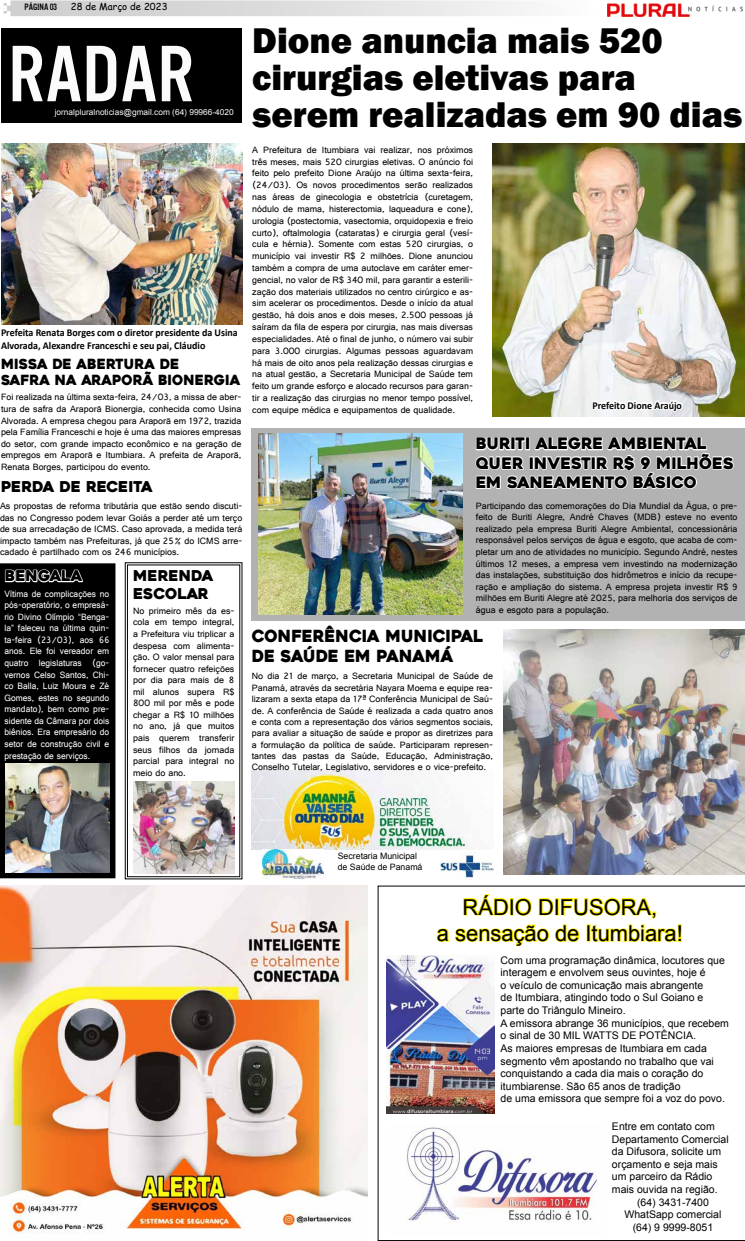
<style>
.page{position:relative;width:745px;height:1241px;background:#fff}
.page>*{position:absolute;margin:0;border:0;box-sizing:border-box;transform-origin:0 0}
.t1{font:83.12px "U.S.101";color:#fbfbfb}
.t2{font:800 36.75px/36.8px "Franklin Gothic";color:#000}
.t3{font:21.88px/26.2px "Arial";color:#000;text-align:center}
.t4{font:16.62px/19.9px "Heavitas";color:#000}
.t5{font:15.75px/19.2px "Heavitas";color:#000}
.t6{font:14.88px/17.8px "Heavitas";color:#000}
.t7{font:14px/16.8px "Heavitas";color:#000}
.t8{font:10.5px/12.6px "Arial";color:#000}
.t9{font:700 10.5px/12.6px "Calibri";color:#000;scale:.95 1}
.t10{font:9.62px/11.5px "Gautami";color:#000;text-align:justify}
.t11{font:9.62px/11.5px "Gautami";color:#fff;text-align:justify;scale:.95 1}
.t12{font:9.62px "Comic Sans MS";color:#000}
.t13{font:9.62px "U.S.101";color:#000}
.t14{font:8.75px/10.5px "Arial";color:#000}
.t15{font:8.31px "Arial";color:#f8f8f8}
</style>
<div class="page">
<img style="left:252px;top:770px;width:222px;height:79px">
<img style="left:1px;top:144px;width:241px;height:181px">
<div style="left:0;top:563px;width:115px;height:314px;background:#000"></div>
<img style="left:492px;top:144px;width:252px;height:272px">
<svg style="left:3px;top:0;width:521px;height:16px;background:#dedede"></svg>
<img style="left:607px;top:3px;width:135px;height:14px">
<div style="left:1px;top:28px;width:240px;height:95px;background:#000"></div>
<svg style="left:377px;top:885px;width:367px;height:355px"></svg>
<img style="left:0;top:885px;width:367px;height:349px">
<div style="left:252px;top:428px;width:492px;height:192px;background:#b3b2b2"></div>
<svg style="left:475px;top:385px;width:259px;height:104px"></svg>
<svg style="left:3px;top:563px;width:81px;height:20px"></svg>
<img style="left:5px;top:763px;width:105px;height:109px">
<svg style="left:125px;top:562px;width:117px;height:317px"></svg>
<div style="left:127px;top:564px;width:113px;height:312px;border:1px solid #000"></div>
<img style="left:133px;top:781px;width:101px;height:92px">
<img style="left:258px;top:433px;width:204px;height:181px">
<img style="left:503px;top:629px;width:241px;height:245px">
<svg style="left:251px;top:620px;width:234px;height:1px"></svg>
<img style="left:262px;top:849px;width:61px;height:29px">
<img style="left:440px;top:852px;width:53px;height:26px">
<p class="t13" style="left:25px;top:2px;width:34px">PÁGINA 03</p>
<p class="t12" style="left:71px;top:0;width:98px">28 de Março de 2023</p>
<h1 class="t1" style="left:8px;top:30px;width:187px">RADAR</h1>
<p class="t15" style="left:55px;top:106px;width:180px">jornalpluralnoticias@gmail.com (64) 99966-4020</p>
<p class="t9" style="left:1px;top:326px;width:251px">Prefeita Renata Borges com o diretor presidente da Usina<br>Alvorada, Alexandre Franceschi e seu pai, Cláudio</p>
<h3 class="t7" style="left:1px;top:355px;width:241px">MISSA DE ABERTURA DE<br>SAFRA NA ARAPORÃ BIONERGIA</h3>
<p class="t10" style="left:1px;top:391px;width:242px">Foi realizada na última sexta-feira, 24/03, a missa de aber&shy;tura de safra da Araporã Bionergia, conhecida como Usina Alvorada. A empresa chegou para Araporã em 1972, trazida pela Família Franceschi e hoje é uma das maiores empresas do setor, com grande impacto econômico e na geração de empregos em Araporã e Itumbiara. A prefeita de Araporã, Renata Borges, participou do evento.</p>
<h3 class="t6" style="left:1px;top:477px;width:153px">PERDA DE RECEITA</h3>
<p class="t10" style="left:0;top:500px;width:244px">As propostas de reforma tributária que estão sendo discuti&shy;das no Congresso podem levar Goiás a perder até um terço de sua arrecadação de ICMS. Caso aprovada, a medida terá impacto também nas Prefeituras, já que 25% do ICMS arre&shy;cadado é partilhado com os 246 municípios.</p>
<h3 class="t6" style="left:5px;top:567px;width:79px">BENGALA</h3>
<p class="t11" style="left:5px;top:587px;width:112px">Vítima de complicações no pós-operatório, o empresá&shy;rio Divino Olímpio “Benga&shy;la” faleceu na última quin&shy;ta-feira (23/03), aos 66 anos. Ele foi vereador em quatro legislaturas (go&shy;vernos Celso Santos, Chi&shy;co Balla, Luiz Moura e Zé Gomes, estes no segundo mandato), bem como pre&shy;sidente da Câmara por dois biênios. Era empresário do setor de construção civil e prestação de serviços.</p>
<h3 class="t6" style="left:133px;top:567px;width:82px">MERENDA<br>ESCOLAR</h3>
<p class="t10" style="left:133px;top:604px;width:103px">No primeiro mês da es&shy;cola em tempo integral, a Prefeitura viu triplicar a despesa com alimenta&shy;ção. O valor mensal para fornecer quatro refeições por dia para mais de 8 mil alunos supera R$ 800 mil por mês e pode chegar a R$ 10 milhões no ano, já que muitos pais querem transferir seus filhos da jornada parcial para integral no meio do ano.</p>
<h2 class="t2" style="left:252px;top:23px;width:491px">Dione anuncia mais 520 cirurgias eletivas para serem realizadas em 90 dias</h2>
<p class="t10" style="left:252px;top:144px;width:222px;line-height:11.8px">A Prefeitura de Itumbiara vai realizar, nos próximos três meses, mais 520 cirurgias eletivas. O anúncio foi feito pelo prefeito Dione Araújo na última sexta-feira, (24/03). Os novos procedimentos serão realizados nas áreas de ginecologia e obstetrícia (curetagem, nódulo de mama, histerectomia, laqueadura e cone), urologia (postectomia, vasectomia, orquidopexia e freio curto), oftalmologia (cataratas) e cirurgia geral (vesí&shy;cula e hérnia). Somente com estas 520 cirurgias, o município vai investir R$ 2 milhões. Dione anunciou também a compra de uma autoclave em caráter emer&shy;gencial, no valor de R$ 340 mil, para garantir a esterili&shy;zação dos materiais utilizados no centro cirúrgico e as&shy;sim acelerar os procedimentos. Desde o início da atual gestão, há dois anos e dois meses, 2.500 pessoas já saíram da fila de espera por cirurgia, nas mais diversas especialidades. Até o final de junho, o número vai subir para 3.000 cirurgias. Algumas pessoas aguardavam há mais de oito anos pela realização dessas cirurgias e na atual gestão, a Secretaria Municipal de Saúde tem feito um grande esforço e alocado recursos para garan&shy;tir a realização das cirurgias no menor tempo possível, com equipe médica e equipamentos de qualidade.</p>
<p class="t9" style="left:592px;top:399px;width:96px">Prefeito Dione Araújo</p>
<h3 class="t5" style="left:475px;top:434px;width:259px">BURITI ALEGRE AMBIENTAL<br>QUER INVESTIR R$ 9 MILHÕES<br>EM SANEAMENTO BÁSICO</h3>
<p class="t10" style="left:475px;top:499px;width:263px">Participando das comemorações do Dia Mundial da Água, o pre&shy;feito de Buriti Alegre, André Chaves (MDB) esteve no evento realizado pela empresa Buriti Alegre Ambiental, concessionária responsável pelos serviços de água e esgoto, que acaba de com&shy;pletar um ano de atividades no município. Segundo André, nestes últimos 12 meses, a empresa vem investindo na modernização das instalações, substituição dos hidrômetros e início da recupe&shy;ração e ampliação do sistema. A empresa projeta investir R$ 9 milhões em Buriti Alegre até 2025, para melhoria dos serviços de água e esgoto para a população.</p>
<h3 class="t4" style="left:252px;top:625px;width:233px">CONFERÊNCIA MUNICIPAL<br>DE SAÚDE EM PANAMÁ</h3>
<p class="t10" style="left:252px;top:670px;width:243px">No dia 21 de março, a Secretaria Municipal de Saúde de Panamá, através da secretária Nayara Moema e equipe rea&shy;lizaram a sexta etapa da 17ª Conferência Municipal de Saú&shy;de. A conferência de Saúde é realizada a cada quatro anos e conta com a representação dos vários segmentos sociais, para avaliar a situação de saúde e propor as diretrizes para a formulação da política de saúde. Participaram represen&shy;tantes das pastas da Saúde, Educação, Administração, Conselho Tutelar, Legislativo, servidores e o vice-prefeito.</p>
<p class="t14" style="left:337px;top:851px;width:86px">Secretaria Municipal de Saúde de Panamá</p>
<h3 class="t3" style="left:436px;top:893px;width:247px">RÁDIO DIFUSORA,<br>a sensação de Itumbiara!</h3>
<p class="t8" style="left:500px;top:953px;width:230px">Com uma programação dinâmica, locutores que interagem e envolvem seus ouvintes, hoje é<br>o veículo de comunicação mais abrangente<br>de Itumbiara, atingindo todo o Sul Goiano e parte do Triângulo Mineiro.<br>A emissora abrange 36 municípios, que recebem o sinal de 30 MIL WATTS DE POTÊNCIA.<br>As maiores empresas de Itumbiara em cada segmento vêm apostando no trabalho que vai conquistando a cada dia mais o coração do itumbiarense. São 65 anos de tradição<br>de uma emissora que sempre foi a voz do povo.</p>
<p class="t8" style="left:611px;top:1119px;width:104px">Entre em contato com</p>
<p class="t8" style="left:611px;top:1132px;width:118px">Departamento Comercial</p>
<p class="t8" style="left:611px;top:1144px;width:111px">da Difusora, solicite um</p>
<p class="t8" style="left:611px;top:1157px;width:107px">orçamento e seja mais</p>
<p class="t8" style="left:611px;top:1170px;width:102px">um parceiro da Rádio</p>
<p class="t8" style="left:611px;top:1182px;width:107px">mais ouvida na região.</p>
<p class="t8" style="left:636px;top:1195px;width:73px">(64) 3431-7400</p>
<p class="t8" style="left:624px;top:1207px;width:98px">WhatSapp comercial</p>
<p class="t8" style="left:632px;top:1220px;width:82px">(64) 9 9999-8051</p>
</div>
